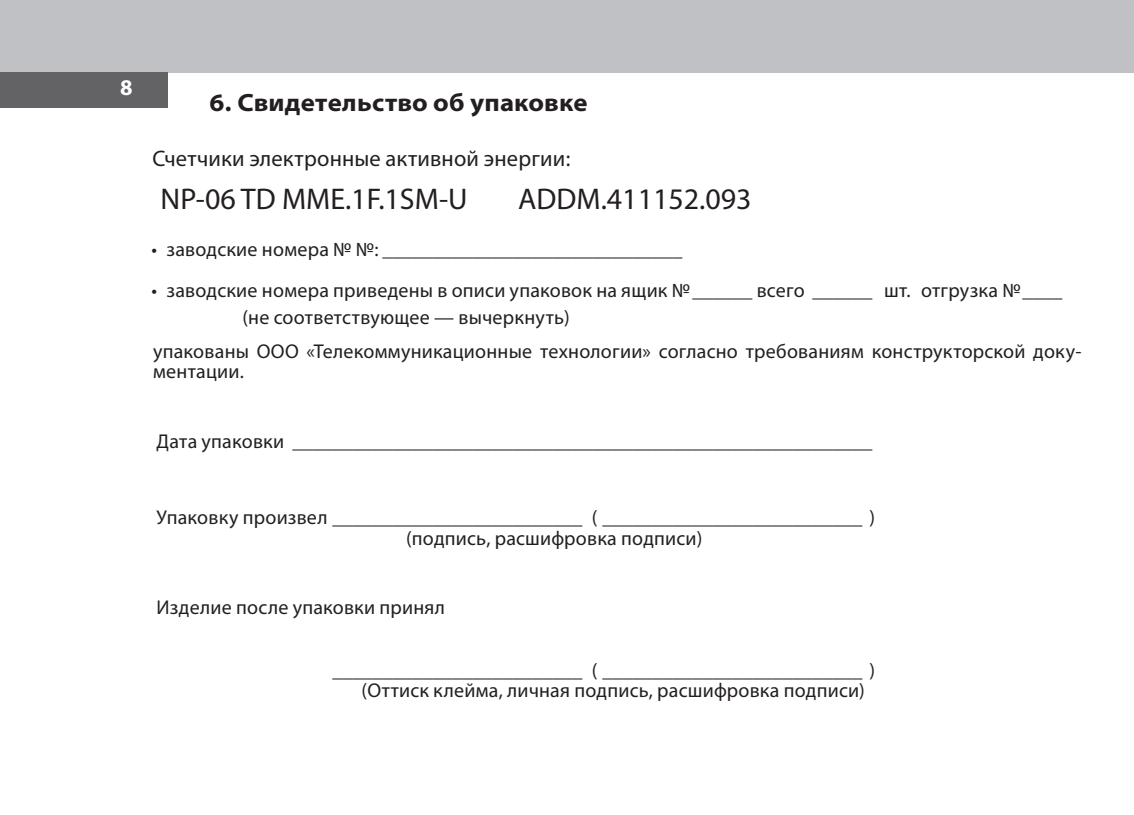
<style>
.page{position:relative;width:1134px;height:815px;background:#fff}
.page>*{position:absolute;margin:0;border:0;box-sizing:border-box;transform-origin:0 0}
.t1{font:30px "Myriad Pro";color:#231f20}
.t2{font:700 semi-expanded 25px "Myriad Pro";letter-spacing:.01em;color:#231f20}
.t3{font:22.5px "Myriad Pro";letter-spacing:.01em;color:#231f20}
.t4{font:700 22.5px "Myriad Pro";color:#fff}
.t5{font:20px/20px "Myriad Pro";letter-spacing:.01em;color:#231f20}
</style>
<div class="page">
<div style="left:0;top:0;width:1134px;height:73px;background:#c0c1c4"></div>
<div style="left:0;top:73px;width:167px;height:35px;background:#636366"></div>
<p class="t4" style="left:120px;top:75px;width:14px">8</p>
<p class="t2" style="left:210px;top:88px;width:379px">6. Свидетельство об упаковке</p>
<p class="t3" style="left:152px;top:146px;width:419px">СЧЕТЧИКИ ЭЛЕКТРОННЫЕ АКТИВНОЙ ЭНЕРГИИ:</p>
<h1 class="t1" style="left:161px;top:183px;width:309px">NP-06 TD MME.1F.1SM-U</h1>
<h1 class="t1" style="left:518px;top:183px;width:235px">ADDM.411152.093</h1>
<p class="t5" style="left:151px;top:239px;width:532px">• ЗАВОДСКИЕ НОМЕРА NO NO: ______________________________</p>
<p class="t5" style="left:242px;top:277px;width:822px;line-height:27px;text-indent:-91px">• ЗАВОДСКИЕ НОМЕРА ПРИВЕДЕНЫ В ОПИСИ УПАКОВОК НА ЯЩИК NO______ ВСЕГО ______ ШТ. ОТГРУЗКА NO____ (НЕ СООТВЕТСТВУЮЩЕЕ — ВЫЧЕРКНУТЬ)</p>
<p class="t5" style="left:153px;top:342px;width:930px">УПАКОВАНЫ ООО «ТЕЛЕКОММУНИКАЦИОННЫЕ ТЕХНОЛОГИИ» СОГЛАСНО ТРЕБОВАНИЯМ КОНСТРУКТОРСКОЙ ДОКУ-<br>МЕНТАЦИИ.</p>
<p class="t5" style="left:157px;top:431px;width:717px">ДАТА УПАКОВКИ __________________________________________________________</p>
<p class="t5" style="left:406px;top:508px;width:471px;text-indent:-249px">УПАКОВКУ ПРОИЗВЕЛ _________________________ ( __________________________ ) (ПОДПИСЬ, РАСШИФРОВКА ПОДПИСИ)</p>
<p class="t5" style="left:157px;top:598px;width:290px">ИЗДЕЛИЕ ПОСЛЕ УПАКОВКИ ПРИНЯЛ</p>
<p class="t5" style="left:362px;top:660px;width:515px;text-indent:-29px">_________________________ ( __________________________ ) (ОТТИСК КЛЕЙМА, ЛИЧНАЯ ПОДПИСЬ, РАСШИФРОВКА ПОДПИСИ)</p>
</div>
